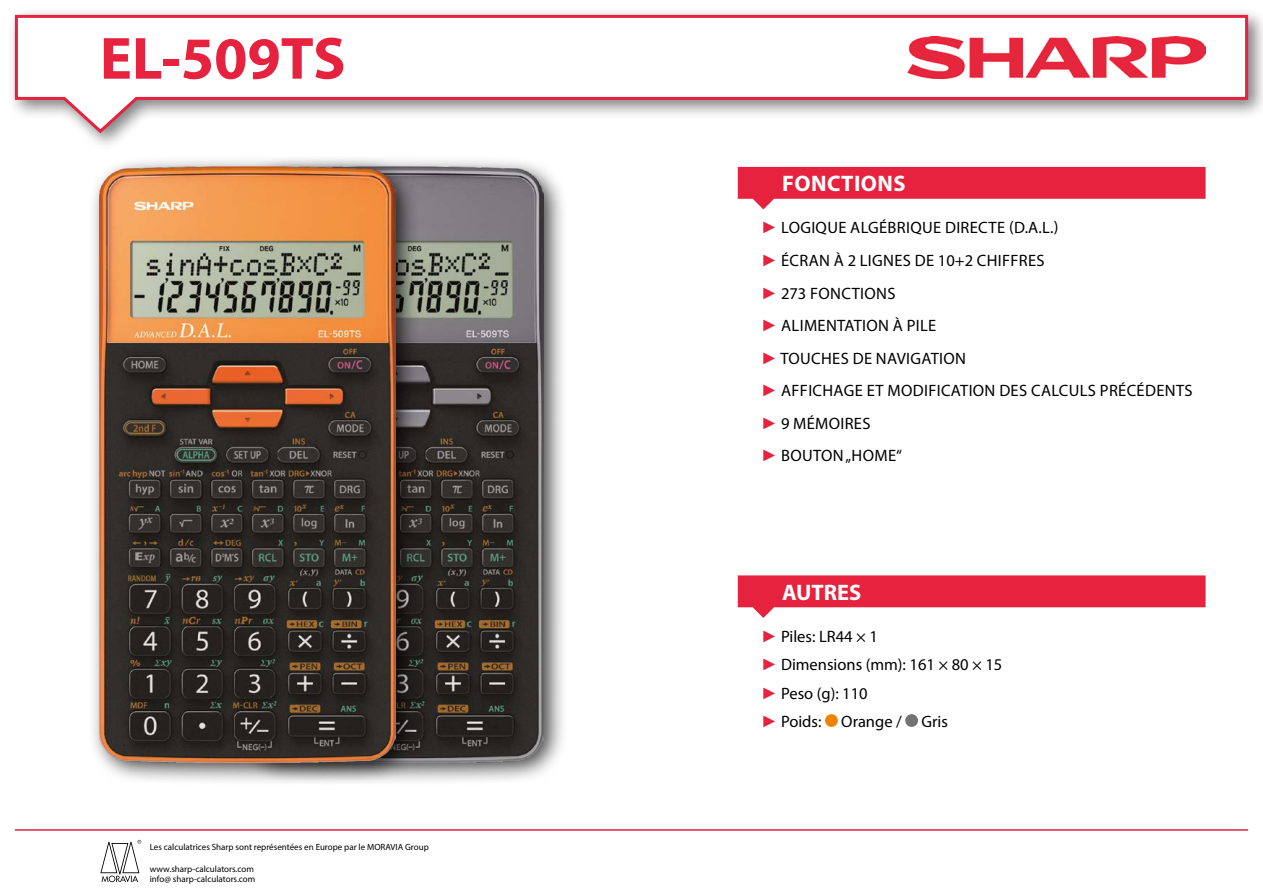
<style>
.page{position:relative;width:1263px;height:893px;background:#fff}
.page>*{position:absolute;margin:0;border:0;box-sizing:border-box;transform-origin:0 0}
.t1{font:700 60px "Myriad Pro";color:#e6223e}
.t2{font:700 22.5px "Myriad Pro";letter-spacing:.02em;color:#fff}
.t3{font:16.5px "Myriad Pro";letter-spacing:.02em;color:#000}
.t4{font:16.5px "Myriad Pro";color:#000}
.t5{font:9px/10.8px "Myriad Pro";color:#000}
.s1{font-family:"Arial";color:#e6223e}
</style>
<div class="page">
<svg style="left:13px;top:13px;width:1236px;height:122px"></svg>
<img style="left:907px;top:36px;width:298px;height:43px">
<hr style="left:15px;top:829px;width:1233px;height:2px;background:#e6223e">
<svg style="left:100px;top:840px;width:41px;height:42px"></svg>
<div style="left:235px;top:155px;width:333px;height:632px;background:#000;opacity:.75"></div>
<img style="left:420px;top:167px;width:123px;height:595px">
<svg style="left:738px;top:167px;width:467px;height:42px"></svg>
<svg style="left:738px;top:575px;width:467px;height:43px"></svg>
<div style="left:825px;top:714px;width:13px;height:13px;background:#f08300;border-radius:50%"></div>
<div style="left:905px;top:714px;width:13px;height:13px;background:#737375;border-radius:50%"></div>
<div style="left:88px;top:155px;width:332px;height:632px;background:#000;opacity:.75"></div>
<img style="left:100px;top:167px;width:296px;height:595px">
<p class="t1" style="left:100px;top:19px;width:247px">EL-509TS</p>
<p class="t5" style="left:150px;top:841px;width:281px">Les calculatrices Sharp sont représentées en Europe par le MORAVIA Group</p>
<p class="t5" style="left:150px;top:863px;width:107px">www.sharp-calculators.com info@ sharp-calculators.com</p>
<p class="t2" style="left:782px;top:169px;width:125px">FONCTIONS</p>
<p class="t3" style="left:761px;top:218px;width:299px"><span class="s1">►</span> LOGIQUE ALGÉBRIQUE DIRECTE (D.A.L.)</p>
<p class="t3" style="left:761px;top:250px;width:285px"><span class="s1">►</span> ÉCRAN À 2 LIGNES DE 10+2 CHIFFRES</p>
<p class="t3" style="left:761px;top:283px;width:136px"><span class="s1">►</span> 273 FONCTIONS</p>
<p class="t3" style="left:761px;top:315px;width:177px"><span class="s1">►</span> ALIMENTATION À PILE</p>
<p class="t3" style="left:761px;top:348px;width:206px"><span class="s1">►</span> TOUCHES DE NAVIGATION</p>
<p class="t3" style="left:761px;top:381px;width:433px"><span class="s1">►</span> AFFICHAGE ET MODIFICATION DES CALCULS PRÉCÉDENTS</p>
<p class="t3" style="left:761px;top:413px;width:111px"><span class="s1">►</span> 9 MÉMOIRES</p>
<p class="t3" style="left:761px;top:446px;width:142px"><span class="s1">►</span> BOUTON „HOME“</p>
<p class="t2" style="left:782px;top:578px;width:81px">AUTRES</p>
<p class="t4" style="left:761px;top:626px;width:118px"><span class="s1">►</span> Piles: LR44 × 1</p>
<p class="t4" style="left:761px;top:655px;width:243px"><span class="s1">►</span> Dimensions (mm): 161 × 80 × 15</p>
<p class="t3" style="left:761px;top:683px;width:108px"><span class="s1">►</span> Peso (g): 110</p>
<p class="t4" style="left:761px;top:711px;width:188px"><span class="s1">►</span> Poids: Orange / Gris</p>
</div>
